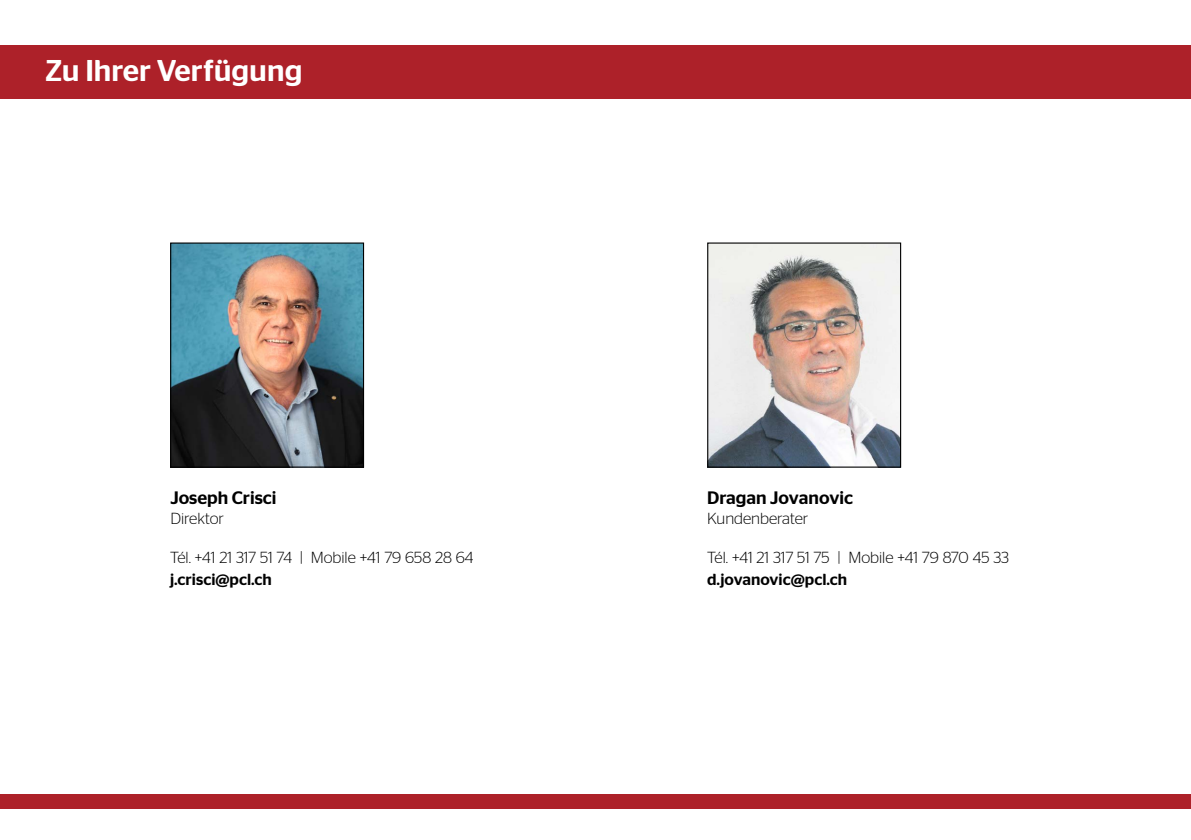
<style>
.page{position:relative;width:1191px;height:840px;background:#fff}
.page>*{position:absolute;margin:0;border:0;box-sizing:border-box;transform-origin:0 0}
.t1{font:500 30px "Stag Sans";color:#fff}
.t2{font:500 18px "Stag Sans";color:#000}
.t3{font:300 16px "Stag Sans";color:#000}
.t4{font:500 16px "Stag Sans";color:#000}
</style>
<div class="page">
<div style="left:0;top:45px;width:1191px;height:54px;background:#ad2129"></div>
<img style="left:172px;top:244px;width:190px;height:221px">
<div style="left:170px;top:242px;width:194px;height:225px;border:1px solid #000"></div>
<img style="left:709px;top:244px;width:190px;height:221px">
<div style="left:707px;top:242px;width:194px;height:225px;border:1px solid #000"></div>
<div style="left:0;top:794px;width:1191px;height:14px;background:#ad2129"></div>
<h1 class="t1" style="left:45px;top:54px;width:258px">Zu Ihrer Verfügung</h1>
<p class="t2" style="left:170px;top:487px;width:108px">Joseph Crisci</p>
<p class="t3" style="left:170px;top:509px;width:55px">Direktor</p>
<p class="t3" style="left:170px;top:548px;width:305px">Tél. +41 21 317 51 74 | Mobile +41 79 658 28 64</p>
<p class="t4" style="left:170px;top:570px;width:103px">j.crisci@pcl.ch</p>
<p class="t2" style="left:707px;top:487px;width:147px">Dragan Jovanovic</p>
<p class="t3" style="left:707px;top:509px;width:103px">Kundenberater</p>
<p class="t3" style="left:707px;top:548px;width:303px">Tél. +41 21 317 51 75 | Mobile +41 79 870 45 33</p>
<p class="t4" style="left:707px;top:570px;width:141px">d.jovanovic@pcl.ch</p>
</div>
